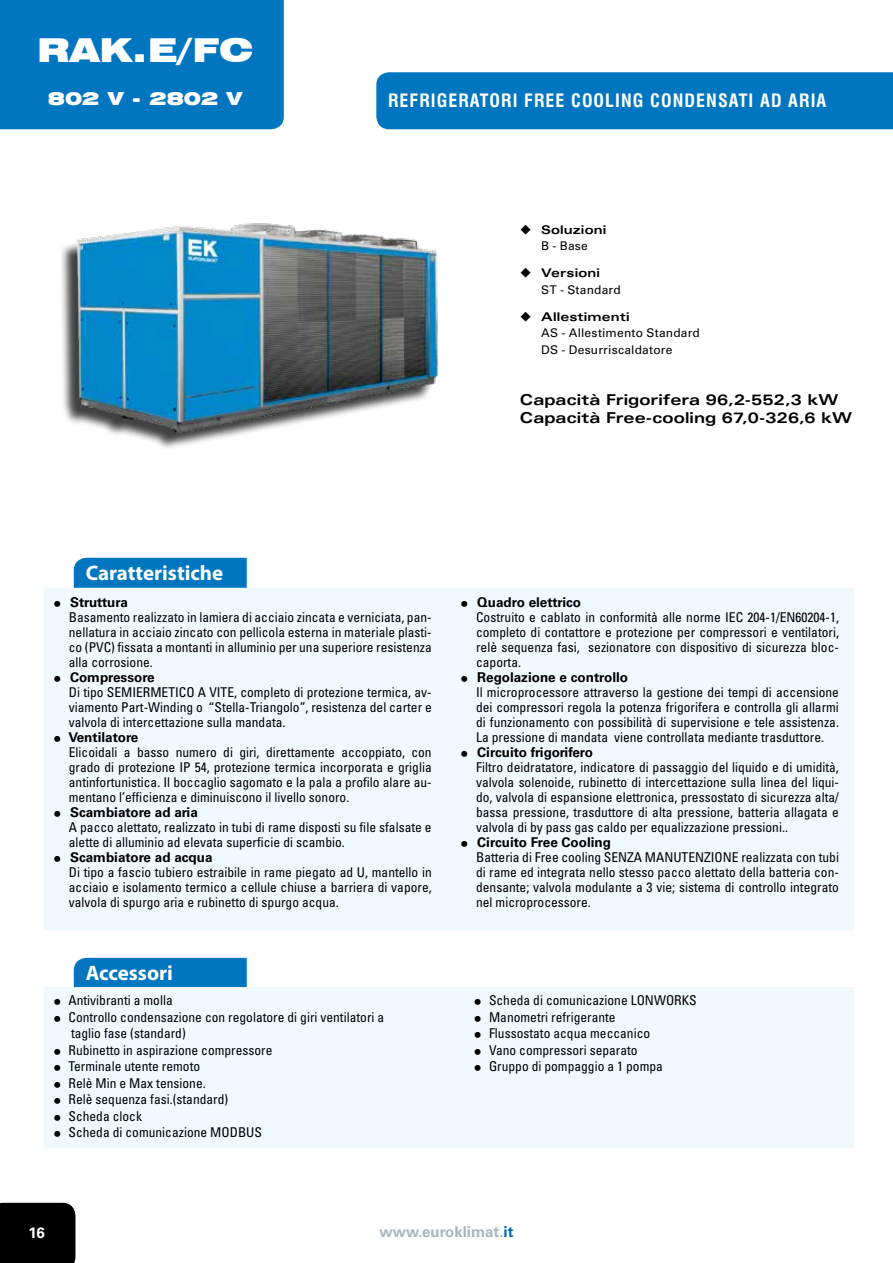
<style>
.page{position:relative;width:893px;height:1263px;background:#fff}
.page>*{position:absolute;margin:0;border:0;box-sizing:border-box;transform-origin:0 0}
.t1{font:900 expanded 33px "Swiss 721 BT";color:#fff}
.t2{font:700 21px "Myriad Pro";color:#fff}
.t3{font:700 condensed 18px "Swiss 721 BT";letter-spacing:.06em;color:#fff}
.t4{font:900 expanded 18px "Swiss 721 BT";color:#fff}
.t5{font:700 expanded 15px/18px "Univers LT Std";letter-spacing:.005em;color:#000}
.t6{font:700 15px "Univers LT Std";color:#a8b6bf}
.t7{font:700 15px "Univers LT Std";color:#fff}
.t8{font:condensed 13.5px/15px "Univers LT Std";color:#000;text-align:justify}
.t9{font:700 13.5px "Univers LT Std";color:#000}
.t10{font:12px/16.5px "Univers LT Std";letter-spacing:.02em;color:#000}
.t11{font:700 expanded 12px/16.5px "Univers LT Std";letter-spacing:.01em;color:#000;text-align:center}
.s1{font-weight:400;font-stretch:normal}
.s2{font-weight:700;font-stretch:expanded}
.s3{color:#006bb6}
</style>
<div class="page">
<div style="left:0;top:1203px;width:75px;height:60px;background:#000"></div>
<div style="left:0;top:0;width:284px;height:129px;background:#0076c0"></div>
<div style="left:376px;top:72px;width:517px;height:57px;background:#0076c0"></div>
<div style="left:74px;top:958px;width:173px;height:29px;background:#0076c0"></div>
<div style="left:74px;top:558px;width:173px;height:30px;background:#0076c0"></div>
<div style="left:44px;top:987px;width:810px;height:161px;background:#eff9fe"></div>
<div style="left:44px;top:588px;width:810px;height:342px;background:#eff9fe"></div>
<div style="left:59px;top:226px;width:376px;height:225px;background:#000;opacity:.75"></div>
<img style="left:73px;top:223px;width:366px;height:215px">
<h1 class="t1" style="left:37px;top:30px;width:217px">RAK.E/FC</h1>
<h3 class="t4" style="left:48px;top:88px;width:196px">802 V - 2802 V</h3>
<h2 class="t2" style="left:86px;top:559px;width:139px">Caratteristiche</h2>
<h3 class="t3" style="left:388px;top:89px;width:440px">REFRIGERATORI FREE COOLING CONDENSATI AD ARIA</h3>
<p class="t11" style="left:520px;top:221px;width:88px">◆ Soluzioni<br><span class="s1">B - Base</span></p>
<p class="t10" style="left:541px;top:265px;width:81px;text-indent:-21px">◆ <span class="s2">Versioni<br></span>ST - Standard</p>
<p class="t10" style="left:541px;top:308px;width:160px;text-indent:-21px">◆ <span class="s2">Allestimenti<br></span>AS - Allestimento Standard<br>DS - Desurriscaldatore</p>
<p class="t5" style="left:520px;top:391px;width:334px">Capacità Frigorifera 96,2-552,3 kW<br>Capacità Free-cooling 67,0-326,6 kW</p>
<p class="t9" style="left:70px;top:595px;width:59px">Struttura</p>
<p class="t8" style="left:69px;top:610px;width:364px">Basamento realizzato in lamiera di acciaio zincata e verniciata, pan&shy;nellatura in acciaio zincato con pellicola esterna in materiale plasti&shy;co (PVC) fissata a montanti in alluminio per una superiore resistenza alla corrosione.</p>
<p class="t9" style="left:70px;top:670px;width:86px">Compressore</p>
<p class="t8" style="left:69px;top:685px;width:364px">Di tipo SEMIERMETICO A VITE, completo di protezione termica, av&shy;viamento Part-Winding o “Stella-Triangolo”, resistenza del carter e valvola di intercettazione sulla mandata.</p>
<p class="t9" style="left:68px;top:730px;width:72px">Ventilatore</p>
<p class="t8" style="left:69px;top:745px;width:364px">Elicoidali a basso numero di giri, direttamente accoppiato, con grado di protezione IP 54, protezione termica incorporata e griglia antinfortunistica. Il boccaglio sagomato e la pala a profilo alare au&shy;mentano l’efficienza e diminuiscono il livello sonoro.</p>
<p class="t9" style="left:70px;top:805px;width:129px">Scambiatore ad aria</p>
<p class="t8" style="left:69px;top:820px;width:364px">A pacco alettato, realizzato in tubi di rame disposti su file sfalsate e alette di alluminio ad elevata superficie di scambio.</p>
<p class="t9" style="left:70px;top:850px;width:144px">Scambiatore ad acqua</p>
<p class="t8" style="left:69px;top:865px;width:364px">Di tipo a fascio tubiero estraibile in rame piegato ad U, mantello in acciaio e isolamento termico a cellule chiuse a barriera di vapore, valvola di spurgo aria e rubinetto di spurgo acqua.</p>
<h2 class="t2" style="left:86px;top:959px;width:89px">Accessori</h2>
<p class="t9" style="left:477px;top:595px;width:105px">Quadro elettrico</p>
<p class="t8" style="left:476px;top:610px;width:364px">Costruito e cablato in conformità alle norme IEC 204-1/EN60204-1, completo di contattore e protezione per compressori e ventilatori, relè sequenza fasi, sezionatore con dispositivo di sicurezza bloc&shy;caporta.</p>
<p class="t9" style="left:477px;top:670px;width:152px">Regolazione e controllo</p>
<p class="t8" style="left:476px;top:685px;width:364px">Il microprocessore attraverso la gestione dei tempi di accensione dei compressori regola la potenza frigorifera e controlla gli allarmi di funzionamento con possibilità di supervisione e tele assistenza.<br>La pressione di mandata viene controllata mediante trasduttore.</p>
<p class="t9" style="left:477px;top:745px;width:117px">Circuito frigorifero</p>
<p class="t8" style="left:476px;top:760px;width:364px">Filtro deidratatore, indicatore di passaggio del liquido e di umidità, valvola solenoide, rubinetto di intercettazione sulla linea del liqui&shy;do, valvola di espansione elettronica, pressostato di sicurezza alta/ bassa pressione, trasduttore di alta pressione, batteria allagata e valvola di by pass gas caldo per equalizzazione pressioni..</p>
<p class="t9" style="left:477px;top:835px;width:135px">Circuito Free Cooling</p>
<p class="t8" style="left:476px;top:850px;width:364px">Batteria di Free cooling SENZA MANUTENZIONE realizzata con tubi di rame ed integrata nello stesso pacco alettato della batteria con&shy;densante; valvola modulante a 3 vie; sistema di controllo integrato nel microprocessore.</p>
<p class="t8" style="left:69px;top:992px;width:317px;line-height:16.5px;text-align:left">Antivibranti a molla<br>Controllo condensazione con regolatore di giri ventilatori a taglio fase (standard)<br>Rubinetto in aspirazione compressore<br>Terminale utente remoto<br>Relè Min e Max tensione.<br>Relè sequenza fasi.(standard)<br>Scheda clock<br>Scheda di comunicazione MODBUS</p>
<p class="t8" style="left:489px;top:992px;width:209px;line-height:16.5px;text-align:left">Scheda di comunicazione LONWORKS<br>Manometri refrigerante<br>Flussostato acqua meccanico<br>Vano compressori separato<br>Gruppo di pompaggio a 1 pompa</p>
<p class="t7" style="left:29px;top:1224px;width:18px">16</p>
<p class="t6" style="left:379px;top:1223px;width:136px">www.euroklimat.<span class="s3">it</span></p>
</div>
